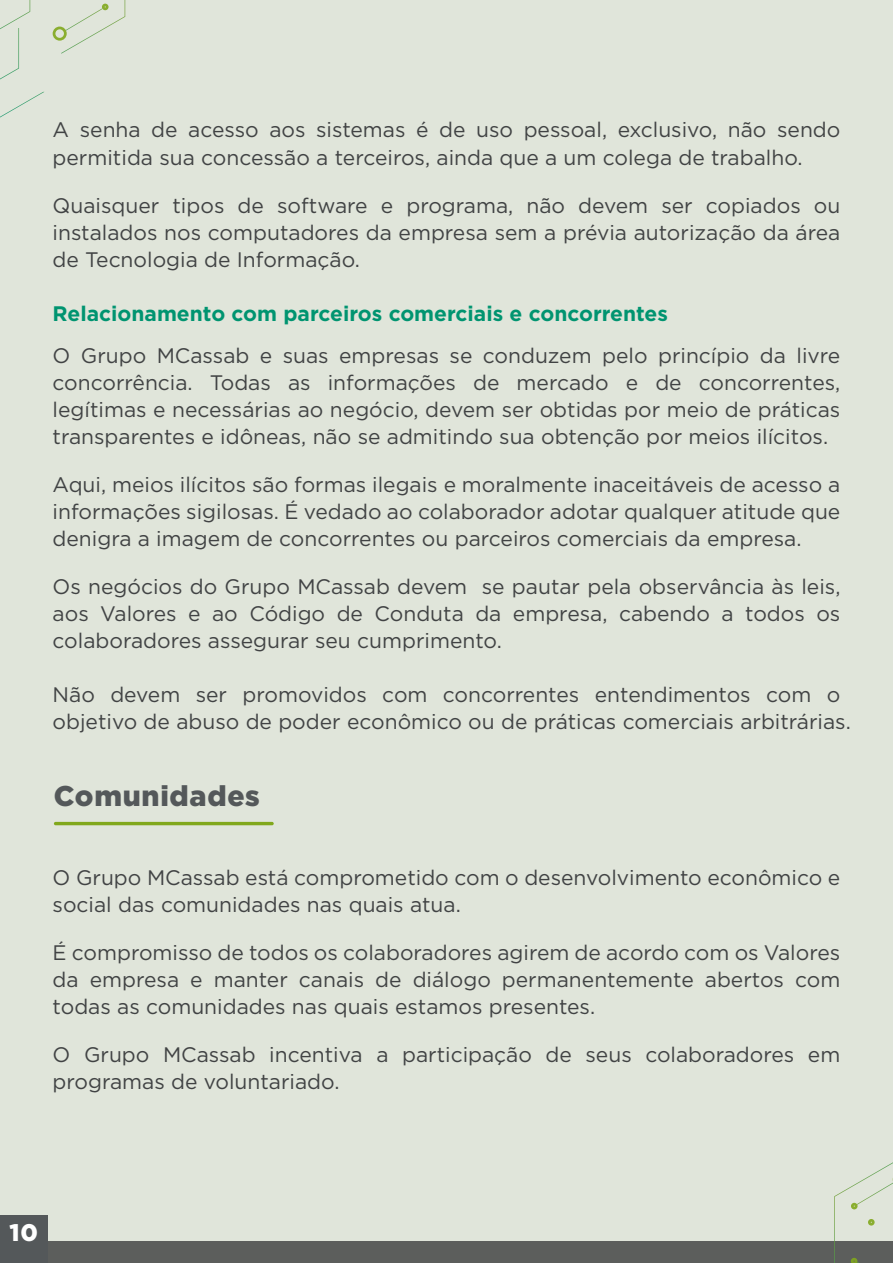
<style>
.page{position:relative;width:893px;height:1263px;background:#e0e5da}
.page>*{position:absolute;margin:0;border:0;box-sizing:border-box;transform-origin:0 0}
.t1{font:900 28.5px "Gotham";letter-spacing:.025em;color:#54585a}
.t2{font:900 24px "Gotham";color:#fff}
.t3{font:21px/27px "Gotham";color:#414344;text-align:justify}
.t4{font:700 21px "Gotham";color:#009470}
</style>
<div class="page">
<div style="left:0;top:1241px;width:893px;height:22px;background:#5c5e5c"></div>
<svg style="left:0;top:0;width:125px;height:118px"></svg>
<svg style="left:834px;top:1162px;width:59px;height:101px"></svg>
<hr style="left:54px;top:822px;width:220px;height:3px;background:#81a81c;border-radius:2px">
<div style="left:0;top:1215px;width:48px;height:48px;background:#54585a"></div>
<p class="t3" style="left:53px;top:116px;width:789px">A senha de acesso aos sistemas é de uso pessoal, exclusivo, não sendo permitida sua concessão a terceiros, ainda que a um colega de trabalho.</p>
<p class="t3" style="left:53px;top:191px;width:789px">Quaisquer tipos de software e programa, não devem ser copiados ou instalados nos computadores da empresa sem a prévia autorização da área de Tecnologia de Informação.</p>
<p class="t4" style="left:53px;top:301px;width:617px">Relacionamento com parceiros comerciais e concorrentes</p>
<p class="t3" style="left:53px;top:341px;width:789px">O Grupo MCassab e suas empresas se conduzem pelo princípio da livre concorrência. Todas as informações de mercado e de concorrentes, legítimas e necessárias ao negócio, devem ser obtidas por meio de práticas transparentes e idôneas, não se admitindo sua obtenção por meios ilícitos.</p>
<p class="t3" style="left:53px;top:470px;width:789px">Aqui, meios ilícitos são formas ilegais e moralmente inaceitáveis de acesso a informações sigilosas. É vedado ao colaborador adotar qualquer atitude que denigra a imagem de concorrentes ou parceiros comerciais da empresa.</p>
<p class="t3" style="left:53px;top:572px;width:789px">Os negócios do Grupo MCassab devem se pautar pela observância às leis, aos Valores e ao Código de Conduta da empresa, cabendo a todos os colaboradores assegurar seu cumprimento.</p>
<p class="t3" style="left:53px;top:680px;width:800px">Não devem ser promovidos com concorrentes entendimentos com o objetivo de abuso de poder econômico ou de práticas comerciais arbitrárias.</p>
<h1 class="t1" style="left:54px;top:779px;width:208px">Comunidades</h1>
<p class="t3" style="left:53px;top:864px;width:789px">O Grupo MCassab está comprometido com o desenvolvimento econômico e social das comunidades nas quais atua.</p>
<p class="t3" style="left:53px;top:939px;width:789px">É compromisso de todos os colaboradores agirem de acordo com os Valores da empresa e manter canais de diálogo permanentemente abertos com todas as comunidades nas quais estamos presentes.</p>
<p class="t3" style="left:53px;top:1041px;width:789px">O Grupo MCassab incentiva a participação de seus colaboradores em programas de voluntariado.</p>
<p class="t2" style="left:10px;top:1218px;width:30px">10</p>
</div>
